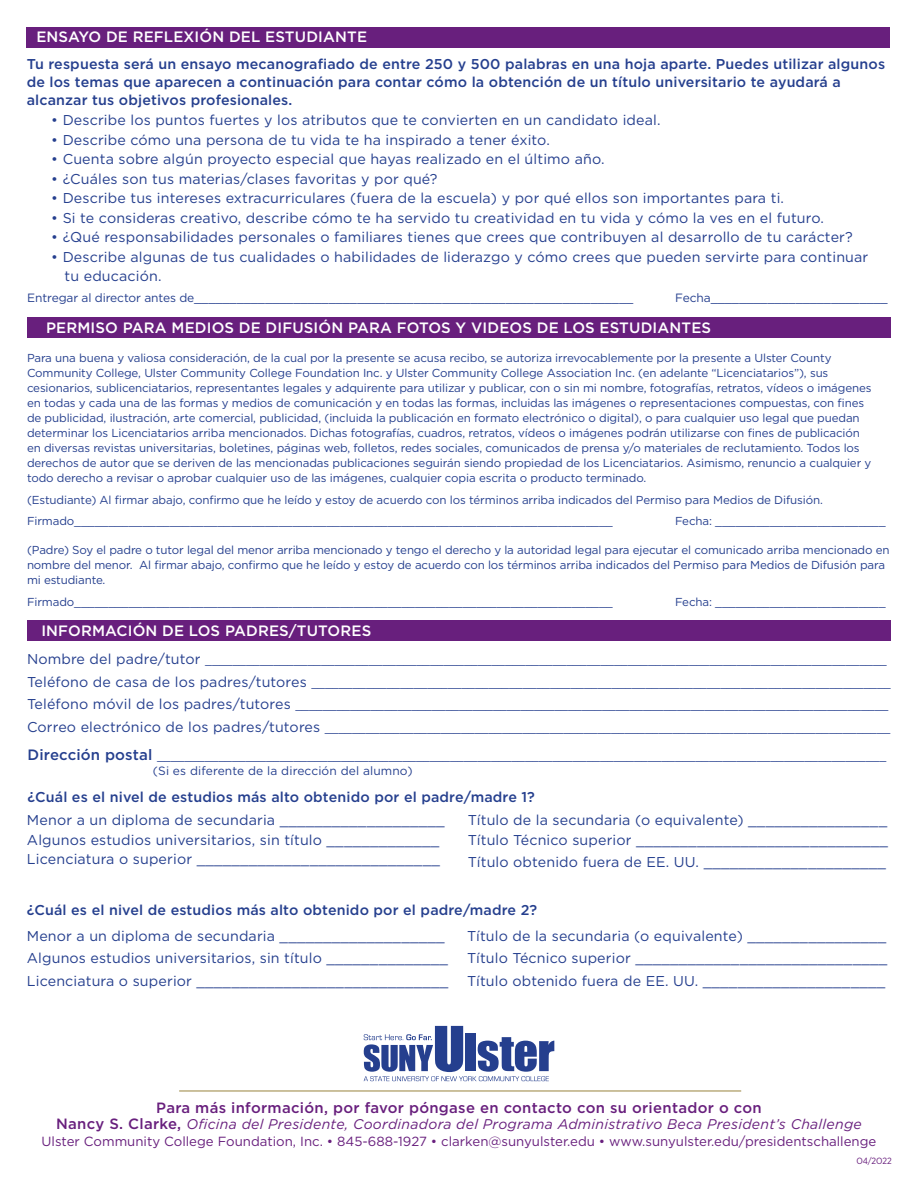
<style>
.page{position:relative;width:918px;height:1188px;background:#fff}
.page>*{position:absolute;margin:0;border:0;box-sizing:border-box;transform-origin:0 0}
.t1{font:500 15px "Gotham";letter-spacing:.01em;color:#fff}
.t2{font:500 14.85px "Gotham";letter-spacing:.02em;color:#681f7d}
.t3{font:14.25px/19.5px "Gotham";letter-spacing:.01em;color:#253f8e}
.t4{font:500 14.25px/18px "Gotham";letter-spacing:.01em;color:#253f8e}
.t5{font:italic 14.1px "Gotham";letter-spacing:.02em;color:#681f7d}
.t6{font:13.2px "Gotham";color:#681f7d}
.t7{font:12px "Gotham";letter-spacing:-.01em;color:#253f8e}
.t8{font:12px "Gotham";letter-spacing:.01em;color:#253f8e}
.t9{font:11.55px/15px "Gotham";letter-spacing:-.01em;color:#253f8e}
.t10{font:9px "Gotham Narrow";letter-spacing:-.01em;color:#681f7d}
.s1{font-size:14.25px}
.s2{font-weight:500;font-size:15px}
.s3{font-weight:500;font-style:normal;font-size:14.85px}
</style>
<div class="page">
<div style="left:27px;top:27px;width:863px;height:20px;background:#681f7d"></div>
<div style="left:27px;top:318px;width:863px;height:20px;background:#681f7d"></div>
<svg style="left:364px;top:1026px;width:190px;height:55px"></svg>
<hr style="left:179px;top:1091px;width:562px;height:1px;background:#98843d">
<div style="left:27px;top:621px;width:863px;height:20px;background:#681f7d"></div>
<p class="t1" style="left:36px;top:27px;width:332px">ENSAYO DE REFLEXIÓN DEL ESTUDIANTE</p>
<p class="t4" style="left:27px;top:54px;width:860px">Tu respuesta será un ensayo mecanografiado de entre 250 y 500 palabras en una hoja aparte. Puedes utilizar algunos de los temas que aparecen a continuación para contar cómo la obtención de un título universitario te ayudará a alcanzar tus objetivos profesionales.</p>
<p class="t3" style="left:51px;top:110px;width:611px">• Describe los puntos fuertes y los atributos que te convierten en un candidato ideal.</p>
<p class="t3" style="left:51px;top:130px;width:500px">• Describe cómo una persona de tu vida te ha inspirado a tener éxito.</p>
<p class="t3" style="left:51px;top:149px;width:555px">• Cuenta sobre algún proyecto especial que hayas realizado en el último año.</p>
<p class="t3" style="left:51px;top:169px;width:388px">• ¿Cuáles son tus materias/clases favoritas y por qué?</p>
<p class="t3" style="left:51px;top:188px;width:734px">• Describe tus intereses extracurriculares (fuera de la escuela) y por qué ellos son importantes para ti.</p>
<p class="t3" style="left:51px;top:208px;width:774px">• Si te consideras creativo, describe cómo te ha servido tu creatividad en tu vida y cómo la ves en el futuro.</p>
<p class="t3" style="left:51px;top:227px;width:803px">• ¿Qué responsabilidades personales o familiares tienes que crees que contribuyen al desarrollo de tu carácter?</p>
<p class="t3" style="left:65px;top:247px;width:805px;text-indent:-13px">• Describe algunas de tus cualidades o habilidades de liderazgo y cómo crees que pueden servirte para continuar tu educación.</p>
<p class="t7" style="left:27px;top:290px;width:607px">Entregar al director antes de______________________________________________________________</p>
<p class="t7" style="left:675px;top:290px;width:214px">Fecha_________________________</p>
<p class="t1" style="left:46px;top:318px;width:667px">PERMISO PARA MEDIOS DE DIFUSIÓN PARA FOTOS Y VIDEOS DE LOS ESTUDIANTES</p>
<p class="t9" style="left:27px;top:350px;width:846px">Para una buena y valiosa consideración, de la cual por la presente se acusa recibo, se autoriza irrevocablemente por la presente a Ulster County Community College, Ulster Community College Foundation Inc. y Ulster Community College Association Inc. (en adelante “Licenciatarios”), sus cesionarios, sublicenciatarios, representantes legales y adquirente para utilizar y publicar, con o sin mi nombre, fotografías, retratos, vídeos o imágenes en todas y cada una de las formas y medios de comunicación y en todas las formas, incluidas las imágenes o representaciones compuestas, con fines de publicidad, ilustración, arte comercial, publicidad, (incluida la publicación en formato electrónico o digital), o para cualquier uso legal que puedan determinar los Licenciatarios arriba mencionados. Dichas fotografías, cuadros, retratos, vídeos o imágenes podrán utilizarse con fines de publicación en diversas revistas universitarias, boletines, páginas web, folletos, redes sociales, comunicados de prensa y/o materiales de reclutamiento. Todos los derechos de autor que se deriven de las mencionadas publicaciones seguirán siendo propiedad de los Licenciatarios. Asimismo, renuncio a cualquier y todo derecho a revisar o aprobar cualquier uso de las imágenes, cualquier copia escrita o producto terminado.</p>
<p class="t9" style="left:27px;top:488px;width:798px;line-height:21.8px">(Estudiante) Al firmar abajo, confirmo que he leído y estoy de acuerdo con los términos arriba indicados del Permiso para Medios de Difusión.<br>Firmado_______________________________________________________________________________</p>
<p class="t9" style="left:675px;top:514px;width:212px">Fecha: _________________________</p>
<p class="t9" style="left:27px;top:542px;width:864px">(Padre) Soy el padre o tutor legal del menor arriba mencionado y tengo el derecho y la autoridad legal para ejecutar el comunicado arriba mencionado en nombre del menor. Al firmar abajo, confirmo que he leído y estoy de acuerdo con los términos arriba indicados del Permiso para Medios de Difusión para mi estudiante.</p>
<p class="t9" style="left:27px;top:594px;width:587px">Firmado_______________________________________________________________________________</p>
<p class="t9" style="left:675px;top:594px;width:212px">Fecha: _________________________</p>
<p class="t1" style="left:41px;top:620px;width:331px">INFORMACIÓN DE LOS PADRES/TUTORES</p>
<p class="t9" style="left:27px;top:649px;width:865px;line-height:22.5px"><span class="s1">Nombre del padre/tutor</span> ____________________________________________________________________________________________________ <span class="s1">Teléfono de casa de los padres/tutores</span> _____________________________________________________________________________________ <span class="s1">Teléfono móvil de los padres/tutores</span> _______________________________________________________________________________________ <span class="s1">Correo electrónico de los padres/tutores</span> ___________________________________________________________________________________</p>
<p class="t9" style="left:28px;top:748px;width:860px"><span class="s2">Dirección postal</span> ___________________________________________________________________________________________________________</p>
<p class="t8" style="left:153px;top:763px;width:261px">(Si es diferente de la dirección del alumno)</p>
<p class="t4" style="left:28px;top:788px;width:509px">¿Cuál es el nivel de estudios más alto obtenido por el padre/madre 1?</p>
<p class="t3" style="left:27px;top:810px;width:419px">Menor a un diploma de secundaria ___________________<br>Algunos estudios universitarios, sin título _____________<br>Licenciatura o superior ____________________________</p>
<p class="t3" style="left:468px;top:810px;width:422px">Título de la secundaria (o equivalente) ________________<br>Título Técnico superior _____________________________</p>
<p class="t3" style="left:468px;top:852px;width:420px">Título obtenido fuera de EE. UU. _____________________</p>
<p class="t4" style="left:27px;top:901px;width:512px">¿Cuál es el nivel de estudios más alto obtenido por el padre/madre 2?</p>
<p class="t3" style="left:27px;top:924px;width:423px;line-height:22.5px">Menor a un diploma de secundaria ___________________<br>Algunos estudios universitarios, sin título ______________<br>Licenciatura o superior _____________________________</p>
<p class="t3" style="left:467px;top:924px;width:422px;line-height:22.5px;text-align:justify">Título de la secundaria (o equivalente) ________________ Título Técnico superior _____________________________ Título obtenido fuera de EE. UU. _____________________</p>
<p class="t2" style="left:156px;top:1098px;width:607px">Para más información, por favor póngase en contacto con su orientador o con</p>
<p class="t5" style="left:56px;top:1115px;width:807px"><span class="s3">Nancy S. Clarke,</span> Oficina del Presidente, Coordinadora del Programa Administrativo Beca President’s Challenge</p>
<p class="t6" style="left:42px;top:1133px;width:836px">Ulster Community College Foundation, Inc. • 845-688-1927 • clarken@sunyulster.edu • www.sunyulster.edu/presidentschallenge</p>
<p class="t10" style="left:857px;top:1155px;width:37px">O4/2O22</p>
</div>
